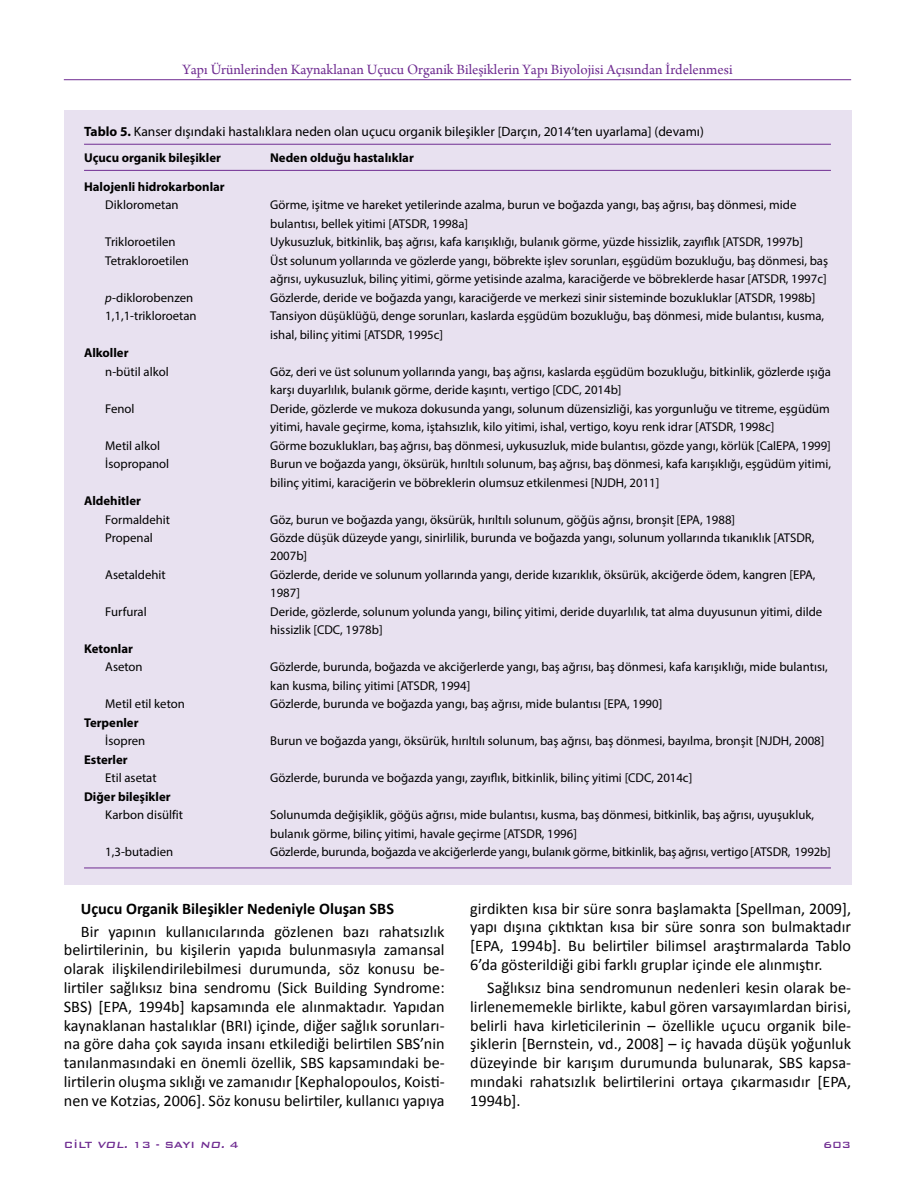
<style>
.page{position:relative;width:915px;height:1191px;background:#fff}
.page>*{position:absolute;margin:0;border:0;box-sizing:border-box;transform-origin:0 0}
.t1{font:16.2px/18.8px "Calibri";color:#000;text-align:justify}
.t2{font:700 16.2px "Calibri";color:#000}
.t3{font:15px "Arno Pro";color:#6f2c91}
.t4{font:13.5px "Myriad Pro";color:#000}
.t5{font:12.75px/18.5px "Myriad Pro";color:#000}
.t6{font:700 12.75px "Myriad Pro";color:#000}
.t7{font:500 12px "Bank Gothic BT";color:#6f2c91}
.s1{font-weight:700}
.s2{font-style:italic}
</style>
<div class="page">
<hr style="left:64px;top:79px;width:786px;height:1px;background:#6f2c91">
<div style="left:64px;top:111px;width:786px;height:773px;background:#e8e1f0"></div>
<hr style="left:84px;top:170px;width:746px;height:1px;background:#6f2c91">
<hr style="left:84px;top:144px;width:746px;height:1px;background:#6f2c91">
<hr style="left:84px;top:867px;width:746px;height:1px;background:#6f2c91">
<p class="t3" style="left:182px;top:61px;width:551px">Yapı Ürünlerinden Kaynaklanan Uçucu Organik Bileşiklerin Yapı Biyolojisi Açısından İrdelenmesi</p>
<p class="t4" style="left:84px;top:123px;width:621px"><span class="s1">Tablo 5.</span> Kanser dışındaki hastalıklara neden olan uçucu organik bileşikler [Darçın, 2014’ten uyarlama] (devamı)</p>
<p class="t6" style="left:84px;top:149px;width:138px">Uçucu organik bileşikler</p>
<p class="t6" style="left:270px;top:149px;width:145px">Neden olduğu hastalıklar</p>
<p class="t6" style="left:84px;top:178px;width:142px">Halojenli hidrokarbonlar</p>
<p class="t5" style="left:105px;top:196px;width:75px">Diklorometan</p>
<p class="t5" style="left:270px;top:196px;width:527px">Görme, işitme ve hareket yetilerinde azalma, burun ve boğazda yangı, baş ağrısı, baş dönmesi, mide bulantısı, bellek yitimi [ATSDR, 1998a]</p>
<p class="t5" style="left:105px;top:232px;width:72px">Trikloroetilen</p>
<p class="t5" style="left:270px;top:232px;width:534px">Uykusuzluk, bitkinlik, baş ağrısı, kafa karışıklığı, bulanık görme, yüzde hissizlik, zayıflık [ATSDR, 1997b]</p>
<p class="t5" style="left:105px;top:251px;width:85px">Tetrakloroetilen</p>
<p class="t5" style="left:270px;top:251px;width:559px">Üst solunum yollarında ve gözlerde yangı, böbrekte işlev sorunları, eşgüdüm bozukluğu, baş dönmesi, baş ağrısı, uykusuzluk, bilinç yitimi, görme yetisinde azalma, karaciğerde ve böbreklerde hasar [ATSDR, 1997c]</p>
<p class="t5" style="left:105px;top:288px;width:89px"><span class="s2">p</span>-diklorobenzen</p>
<p class="t5" style="left:270px;top:288px;width:546px">Gözlerde, deride ve boğazda yangı, karaciğerde ve merkezi sinir sisteminde bozukluklar [ATSDR, 1998b]</p>
<p class="t5" style="left:105px;top:306px;width:93px">1,1,1-trikloroetan</p>
<p class="t5" style="left:270px;top:306px;width:555px">Tansiyon düşüklüğü, denge sorunları, kaslarda eşgüdüm bozukluğu, baş dönmesi, mide bulantısı, kusma, ishal, bilinç yitimi [ATSDR, 1995c]</p>
<p class="t6" style="left:84px;top:344px;width:46px">Alkoller</p>
<p class="t5" style="left:105px;top:362px;width:65px">n-bütil alkol</p>
<p class="t5" style="left:270px;top:362px;width:562px">Göz, deri ve üst solunum yollarında yangı, baş ağrısı, kaslarda eşgüdüm bozukluğu, bitkinlik, gözlerde ışığa karşı duyarlılık, bulanık görme, deride kaşıntı, vertigo [CDC, 2014b]</p>
<p class="t5" style="left:105px;top:399px;width:31px">Fenol</p>
<p class="t5" style="left:270px;top:399px;width:561px">Deride, gözlerde ve mukoza dokusunda yangı, solunum düzensizliği, kas yorgunluğu ve titreme, eşgüdüm yitimi, havale geçirme, koma, iştahsızlık, kilo yitimi, ishal, vertigo, koyu renk idrar [ATSDR, 1998c]</p>
<p class="t5" style="left:105px;top:436px;width:56px">Metil alkol</p>
<p class="t5" style="left:270px;top:436px;width:562px">Görme bozuklukları, baş ağrısı, baş dönmesi, uykusuzluk, mide bulantısı, gözde yangı, körlük [CalEPA, 1999]</p>
<p class="t5" style="left:105px;top:454px;width:65px">İsopropanol</p>
<p class="t5" style="left:270px;top:454px;width:562px">Burun ve boğazda yangı, öksürük, hırıltılı solunum, baş ağrısı, baş dönmesi, kafa karışıklığı, eşgüdüm yitimi, bilinç yitimi, karaciğerin ve böbreklerin olumsuz etkilenmesi [NJDH, 2011]</p>
<p class="t6" style="left:84px;top:492px;width:58px">Aldehitler</p>
<p class="t5" style="left:105px;top:510px;width:66px">Formaldehit</p>
<p class="t5" style="left:270px;top:510px;width:466px">Göz, burun ve boğazda yangı, öksürük, hırıltılı solunum, göğüs ağrısı, bronşit [EPA, 1988]</p>
<p class="t5" style="left:105px;top:528px;width:49px">Propenal</p>
<p class="t5" style="left:270px;top:528px;width:545px">Gözde düşük düzeyde yangı, sinirlilik, burunda ve boğazda yangı, solunum yollarında tıkanıklık [ATSDR,<br>2007b]</p>
<p class="t5" style="left:105px;top:565px;width:62px">Asetaldehit</p>
<p class="t5" style="left:270px;top:565px;width:546px">Gözlerde, deride ve solunum yollarında yangı, deride kızarıklık, öksürük, akciğerde ödem, kangren [EPA,<br>1987]</p>
<p class="t5" style="left:105px;top:602px;width:43px">Furfural</p>
<p class="t5" style="left:270px;top:602px;width:553px">Deride, gözlerde, solunum yolunda yangı, bilinç yitimi, deride duyarlılık, tat alma duyusunun yitimi, dilde hissizlik [CDC, 1978b]</p>
<p class="t6" style="left:84px;top:640px;width:50px">Ketonlar</p>
<p class="t5" style="left:105px;top:657px;width:39px">Aseton</p>
<p class="t5" style="left:270px;top:657px;width:559px">Gözlerde, burunda, boğazda ve akciğerlerde yangı, baş ağrısı, baş dönmesi, kafa karışıklığı, mide bulantısı, kan kusma, bilinç yitimi [ATSDR, 1994]</p>
<p class="t5" style="left:105px;top:694px;width:81px">Metil etil keton</p>
<p class="t5" style="left:270px;top:694px;width:393px">Gözlerde, burunda ve boğazda yangı, baş ağrısı, mide bulantısı [EPA, 1990]</p>
<p class="t6" style="left:84px;top:714px;width:56px">Terpenler</p>
<p class="t5" style="left:105px;top:731px;width:41px">İsopren</p>
<p class="t5" style="left:270px;top:731px;width:555px">Burun ve boğazda yangı, öksürük, hırıltılı solunum, baş ağrısı, baş dönmesi, bayılma, bronşit [NJDH, 2008]</p>
<p class="t6" style="left:84px;top:751px;width:45px">Esterler</p>
<p class="t5" style="left:105px;top:768px;width:53px">Etil asetat</p>
<p class="t5" style="left:270px;top:768px;width:423px">Gözlerde, burunda ve boğazda yangı, zayıflık, bitkinlik, bilinç yitimi [CDC, 2014c]</p>
<p class="t6" style="left:84px;top:788px;width:88px">Diğer bileşikler</p>
<p class="t5" style="left:105px;top:805px;width:79px">Karbon disülfit</p>
<p class="t5" style="left:270px;top:805px;width:545px">Solunumda değişiklik, göğüs ağrısı, mide bulantısı, kusma, baş dönmesi, bitkinlik, baş ağrısı, uyuşukluk, bulanık görme, bilinç yitimi, havale geçirme [ATSDR, 1996]</p>
<p class="t5" style="left:105px;top:842px;width:69px">1,3-butadien</p>
<p class="t5" style="left:270px;top:842px;width:562px">Gözlerde, burunda, boğazda ve akciğerlerde yangı, bulanık görme, bitkinlik, baş ağrısı, vertigo [ATSDR, 1992b]</p>
<p class="t2" style="left:81px;top:898px;width:314px">Uçucu Organik Bileşikler Nedeniyle Oluşan SBS</p>
<p class="t1" style="left:64px;top:922px;width:382px;text-indent:17px">Bir yapının kullanıcılarında gözlenen bazı rahatsızlık belirtilerinin, bu kişilerin yapıda bulunmasıyla zamansal olarak ilişkilendirilebilmesi durumunda, söz konusu be&shy;lirtiler sağlıksız bina sendromu (Sick Building Syndrome:<br>SBS) [EPA, 1994b] kapsamında ele alınmaktadır. Yapıdan kaynaklanan hastalıklar (BRI) içinde, diğer sağlık sorunları&shy;na göre daha çok sayıda insanı etkilediği belirtilen SBS’nin tanılanmasındaki en önemli özellik, SBS kapsamındaki be&shy;lirtilerin oluşma sıklığı ve zamanıdır [Kephalopoulos, Koisti&shy;nen ve Kotzias, 2006]. Söz konusu belirtiler, kullanıcı yapıya</p>
<p class="t1" style="left:470px;top:899px;width:382px">girdikten kısa bir süre sonra başlamakta [Spellman, 2009], yapı dışına çıktıktan kısa bir süre sonra son bulmaktadır [EPA, 1994b]. Bu belirtiler bilimsel araştırmalarda Tablo 6’da gösterildiği gibi farklı gruplar içinde ele alınmıştır.</p>
<p class="t1" style="left:470px;top:978px;width:382px;text-indent:17px">Sağlıksız bina sendromunun nedenleri kesin olarak be&shy;lirlenememekle birlikte, kabul gören varsayımlardan birisi, belirli hava kirleticilerinin – özellikle uçucu organik bile&shy;şiklerin [Bernstein, vd., 2008] – iç havada düşük yoğunluk düzeyinde bir karışım durumunda bulunarak, SBS kapsa&shy;mındaki rahatsızlık belirtilerini ortaya çıkarmasıdır [EPA, 1994b].</p>
<p class="t7" style="left:64px;top:1138px;width:176px">CİLT <span class="s2">VOL.</span> 13 - SAYI <span class="s2">NO.</span> 4</p>
<p class="t7" style="left:823px;top:1138px;width:29px">603</p>
</div>
